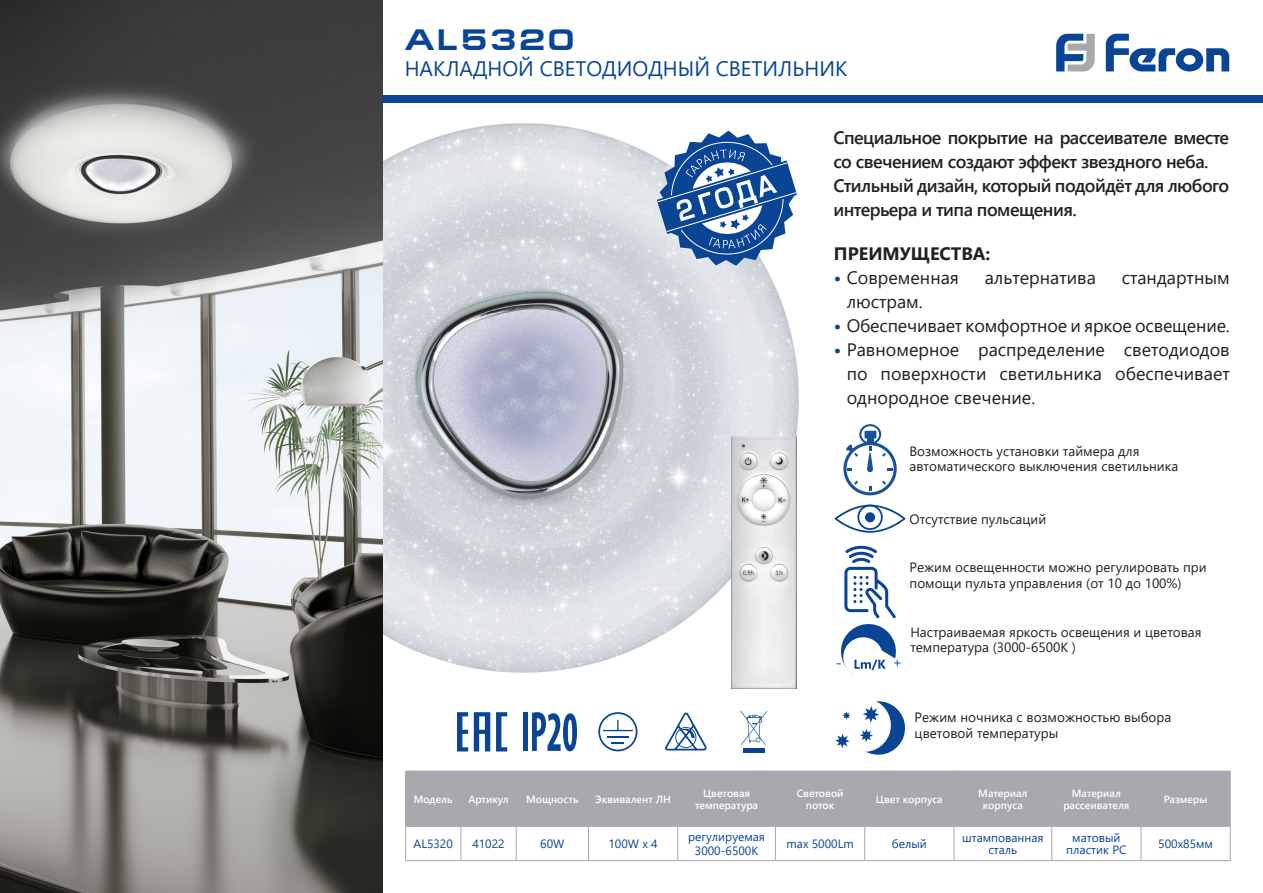
<style>
.page{position:relative;width:1263px;height:893px;background:#fff}
.page>*{position:absolute;margin:0;border:0;box-sizing:border-box;transform-origin:0 0}
.t1{font:700 30px "Europe Ext";letter-spacing:.1em;color:#094594}
.t2{font:21px "Segoe UI";color:#094594}
.t3{font:18px/24px "Segoe UI";color:#231f20;text-align:justify}
.t4{font:600 18px/24px "Segoe UI";letter-spacing:-.03em;color:#231f20}
.t5{font:700 18px "Segoe UI";color:#231f20}
.t6{font:14.85px "Segoe UI";color:#094594}
.t7{font:13.5px/15.8px "Segoe UI";color:#231f20}
.t8{font:13.5px "Segoe UI";color:#094594}
.t9{font:12px/12px "Segoe UI";color:#094594;text-align:center}
.t10{font:600 10.5px/12px "Segoe UI";color:#fff;text-align:center}
.s1{font-weight:700;color:#094594}
</style>
<div class="page">
<img style="left:383px;top:123px;width:416px;height:551px">
<svg style="left:1056px;top:34px;width:39px;height:37px"></svg>
<svg style="left:1106px;top:34px;width:123px;height:37px"></svg>
<div style="left:371px;top:95px;width:892px;height:7px;background:#094594"></div>
<div style="left:406px;top:772px;width:824px;height:54px;background:#a8a9ad"></div>
<hr style="left:405px;top:771px;width:56px;height:1px;background:#a8a9ad">
<hr style="left:405px;top:771px;width:1px;height:55px;background:#a8a9ad">
<hr style="left:461px;top:771px;width:55px;height:1px;background:#a8a9ad">
<hr style="left:460px;top:771px;width:1px;height:55px;background:#a8a9ad">
<hr style="left:516px;top:771px;width:72px;height:1px;background:#a8a9ad">
<hr style="left:516px;top:771px;width:1px;height:55px;background:#a8a9ad">
<hr style="left:588px;top:771px;width:90px;height:1px;background:#a8a9ad">
<hr style="left:588px;top:771px;width:1px;height:55px;background:#a8a9ad">
<hr style="left:678px;top:771px;width:97px;height:1px;background:#a8a9ad">
<hr style="left:677px;top:771px;width:1px;height:55px;background:#a8a9ad">
<hr style="left:775px;top:771px;width:90px;height:1px;background:#a8a9ad">
<hr style="left:775px;top:771px;width:1px;height:55px;background:#a8a9ad">
<hr style="left:865px;top:771px;width:89px;height:1px;background:#a8a9ad">
<hr style="left:864px;top:771px;width:1px;height:55px;background:#a8a9ad">
<hr style="left:954px;top:771px;width:98px;height:1px;background:#a8a9ad">
<hr style="left:953px;top:771px;width:1px;height:55px;background:#a8a9ad">
<hr style="left:1052px;top:771px;width:89px;height:1px;background:#a8a9ad">
<hr style="left:1051px;top:771px;width:1px;height:55px;background:#a8a9ad">
<hr style="left:1141px;top:771px;width:89px;height:1px;background:#a8a9ad">
<hr style="left:1141px;top:771px;width:1px;height:55px;background:#a8a9ad">
<hr style="left:1230px;top:771px;width:1px;height:55px;background:#a8a9ad">
<hr style="left:406px;top:826px;width:55px;height:1px;background:#a8a9ad">
<hr style="left:461px;top:826px;width:55px;height:1px;background:#a8a9ad">
<hr style="left:516px;top:826px;width:72px;height:1px;background:#a8a9ad">
<hr style="left:588px;top:826px;width:90px;height:1px;background:#a8a9ad">
<hr style="left:678px;top:826px;width:97px;height:1px;background:#a8a9ad">
<hr style="left:775px;top:826px;width:89px;height:1px;background:#a8a9ad">
<hr style="left:954px;top:826px;width:98px;height:1px;background:#a8a9ad">
<hr style="left:1052px;top:826px;width:89px;height:1px;background:#a8a9ad">
<hr style="left:1141px;top:826px;width:89px;height:1px;background:#a8a9ad">
<hr style="left:865px;top:860px;width:88px;height:1px;background:#a8a9ad">
<hr style="left:405px;top:826px;width:1px;height:34px;background:#a8a9ad">
<hr style="left:460px;top:827px;width:1px;height:33px;background:#a8a9ad">
<hr style="left:516px;top:827px;width:1px;height:33px;background:#a8a9ad">
<hr style="left:588px;top:827px;width:1px;height:33px;background:#a8a9ad">
<hr style="left:677px;top:827px;width:1px;height:33px;background:#a8a9ad">
<hr style="left:775px;top:827px;width:1px;height:33px;background:#a8a9ad">
<hr style="left:864px;top:826px;width:90px;height:1px;background:#a8a9ad">
<hr style="left:864px;top:827px;width:1px;height:33px;background:#a8a9ad">
<hr style="left:953px;top:827px;width:1px;height:33px;background:#a8a9ad">
<hr style="left:1051px;top:827px;width:1px;height:33px;background:#a8a9ad">
<hr style="left:1141px;top:827px;width:1px;height:33px;background:#a8a9ad">
<hr style="left:1230px;top:826px;width:1px;height:34px;background:#a8a9ad">
<hr style="left:405px;top:860px;width:56px;height:1px;background:#a8a9ad">
<hr style="left:461px;top:860px;width:55px;height:1px;background:#a8a9ad">
<hr style="left:516px;top:860px;width:72px;height:1px;background:#a8a9ad">
<hr style="left:588px;top:860px;width:90px;height:1px;background:#a8a9ad">
<hr style="left:678px;top:860px;width:97px;height:1px;background:#a8a9ad">
<hr style="left:775px;top:860px;width:90px;height:1px;background:#a8a9ad">
<hr style="left:953px;top:860px;width:99px;height:1px;background:#a8a9ad">
<hr style="left:1052px;top:860px;width:89px;height:1px;background:#a8a9ad">
<hr style="left:1141px;top:860px;width:89px;height:1px;background:#a8a9ad">
<svg style="left:457px;top:712px;width:11px;height:39px"></svg>
<svg style="left:496px;top:712px;width:11px;height:39px"></svg>
<svg style="left:474px;top:712px;width:16px;height:39px"></svg>
<hr style="left:743px;top:748px;width:21px;height:4px;background:#094594">
<svg style="left:740px;top:710px;width:27px;height:35px"></svg>
<svg style="left:665px;top:712px;width:42px;height:39px"></svg>
<div style="left:523px;top:712px;width:5px;height:39px;background:#094594"></div>
<svg style="left:532px;top:712px;width:45px;height:39px"></svg>
<svg style="left:603px;top:720px;width:30px;height:24px"></svg>
<div style="left:598px;top:712px;width:39px;height:39px;border:2px solid #094594;border-radius:50%"></div>
<svg style="left:843px;top:424px;width:54px;height:71px"></svg>
<div style="left:867px;top:437px;width:7px;height:8px;background:#19529b"></div>
<div style="left:864px;top:431px;width:12px;height:7px;background:#19529b"></div>
<svg style="left:834px;top:505px;width:72px;height:28px"></svg>
<svg style="left:835px;top:701px;width:71px;height:54px"></svg>
<svg style="left:841px;top:545px;width:55px;height:130px"></svg>
<img style="left:0;top:0;width:383px;height:893px">
<img style="left:732px;top:436px;width:65px;height:253px">
<svg style="left:656px;top:131px;width:141px;height:135px"></svg>
<p class="t1" style="left:405px;top:24px;width:171px">AL5320</p>
<p class="t2" style="left:405px;top:49px;width:444px">НАКЛАДНОЙ СВЕТОДИОДНЫЙ СВЕТИЛЬНИК</p>
<p class="t4" style="left:833px;top:124px;width:397px">Специальное покрытие на рассеивателе вместе со свечением создают эффект звездного неба.</p>
<p class="t4" style="left:833px;top:172px;width:397px">Стильный дизайн, который подойдёт для любого интерьера и типа помещения.</p>
<p class="t5" style="left:834px;top:237px;width:158px">ПРЕИМУЩЕСТВА:</p>
<p class="t3" style="left:834px;top:264px;width:127px"><span class="s1">•</span> Современная</p>
<p class="t3" style="left:985px;top:264px;width:113px">альтернатива</p>
<p class="t3" style="left:1122px;top:264px;width:109px">стандартным</p>
<p class="t3" style="left:847px;top:288px;width:78px">люстрам.</p>
<p class="t3" style="left:834px;top:312px;width:397px"><span class="s1">•</span> Обеспечивает комфортное и яркое освещение.</p>
<p class="t3" style="left:847px;top:336px;width:385px;text-indent:-13px"><span class="s1">•</span> Равномерное распределение светодиодов по поверхности светильника обеспечивает однородное свечение.</p>
<p class="t7" style="left:909px;top:442px;width:270px">Возможность установки таймера для автоматического выключения светильника</p>
<p class="t7" style="left:909px;top:510px;width:138px">Отсутствие пульсаций</p>
<p class="t7" style="left:909px;top:558px;width:299px">Режим освещенности можно регулировать при помощи пульта управления (от 10 до 100%)</p>
<p class="t6" style="left:836px;top:649px;width:7px">-</p>
<p class="t8" style="left:893px;top:650px;width:11px">+</p>
<p class="t7" style="left:910px;top:623px;width:293px">Настраиваемая яркость освещения и цветовая температура (3000-6500К )</p>
<p class="t7" style="left:915px;top:708px;width:258px">Режим ночника с возможностью выбора цветовой температуры</p>
<p class="t10" style="left:414px;top:792px;width:40px">Модель</p>
<p class="t10" style="left:468px;top:792px;width:42px">Артикул</p>
<p class="t10" style="left:526px;top:792px;width:54px">Мощность</p>
<p class="t10" style="left:595px;top:792px;width:77px">Эквивалент ЛН</p>
<p class="t10" style="left:695px;top:786px;width:64px">Цветовая температура</p>
<p class="t10" style="left:797px;top:786px;width:48px">Световой поток</p>
<p class="t10" style="left:876px;top:792px;width:68px">Цвет корпуса</p>
<p class="t10" style="left:978px;top:786px;width:51px">Материал корпуса</p>
<p class="t10" style="left:1063px;top:786px;width:68px">Материал рассеивателя</p>
<p class="t10" style="left:1164px;top:792px;width:45px">Размеры</p>
<p class="t9" style="left:414px;top:836px;width:41px">AL5320</p>
<p class="t9" style="left:472px;top:836px;width:34px">41022</p>
<p class="t9" style="left:540px;top:836px;width:26px">60W</p>
<p class="t9" style="left:608px;top:836px;width:51px">100W x 4</p>
<p class="t9" style="left:688px;top:830px;width:78px">регулируемая</p>
<p class="t9" style="left:695px;top:843px;width:65px">3000-6500K</p>
<p class="t9" style="left:786px;top:836px;width:69px">max 5000Lm</p>
<p class="t9" style="left:892px;top:836px;width:37px">белый</p>
<p class="t9" style="left:962px;top:830px;width:83px">штампованная сталь</p>
<p class="t9" style="left:1066px;top:830px;width:62px">матовый пластик PC</p>
<p class="t9" style="left:1158px;top:836px;width:56px">500х85мм</p>
</div>
